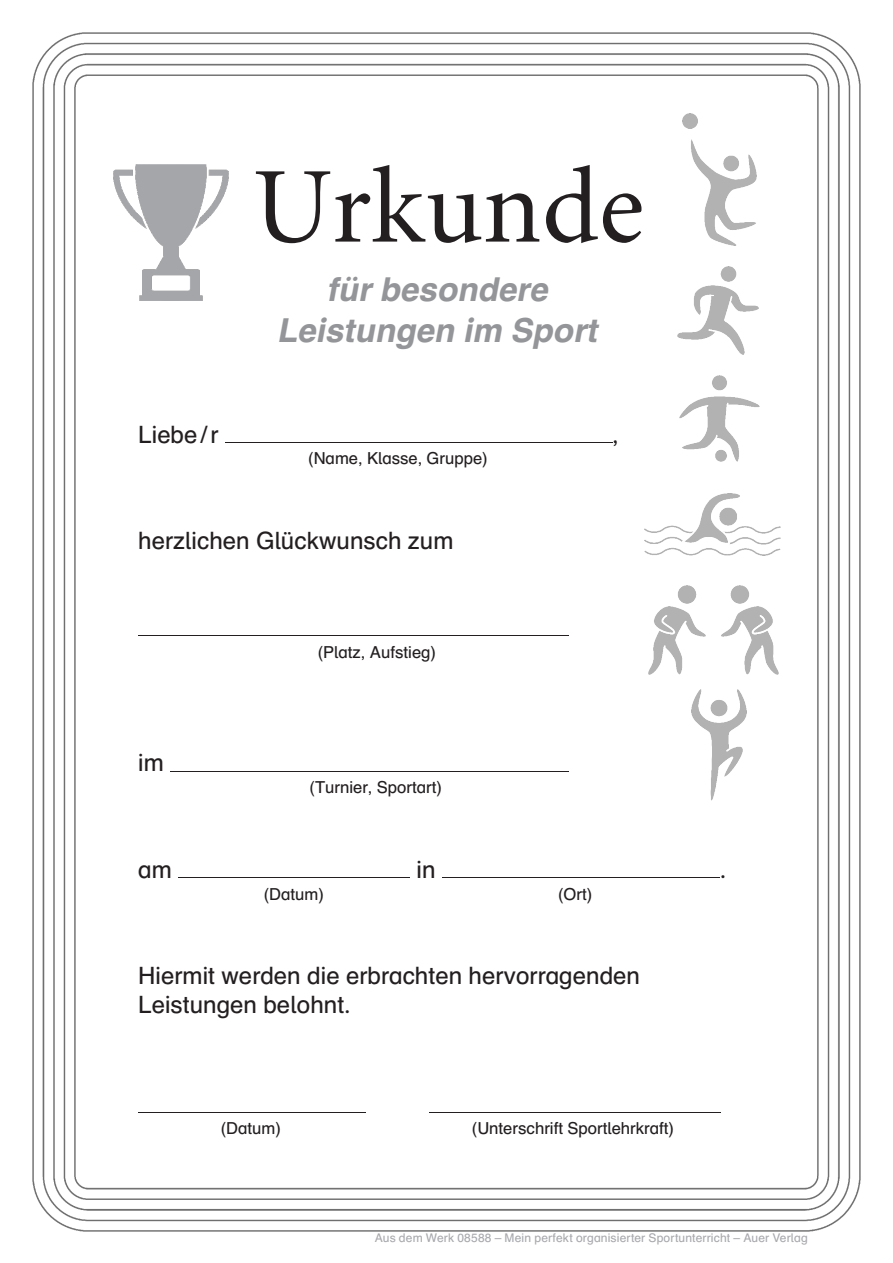
<style>
.page{position:relative;width:893px;height:1263px;background:#fff}
.page>*{position:absolute;margin:0;border:0;box-sizing:border-box;transform-origin:0 0}
.t1{font:108px "Minion";color:#231f20}
.t2{font:italic 700 33px/40.5px "Auer Schulbuch";color:#939598;text-align:center}
.t3{font:24px/29px "Auer Schulbuch";color:#231f20}
.t4{font:16.5px "Auer Schulbuch";color:#231f20}
.t5{font:12px "Auer Schulbuch";letter-spacing:.01em;color:#a8a9ad}
</style>
<div class="page">
<img style="left:33px;top:32px;width:827px;height:1199px">
<hr style="left:225px;top:443px;width:387px;height:1px;background:#231f20">
<hr style="left:138px;top:636px;width:431px;height:1px;background:#231f20">
<hr style="left:170px;top:771px;width:399px;height:1px;background:#231f20">
<hr style="left:178px;top:878px;width:232px;height:1px;background:#231f20">
<hr style="left:442px;top:878px;width:278px;height:1px;background:#231f20">
<hr style="left:138px;top:1112px;width:227px;height:1px;background:#231f20">
<hr style="left:429px;top:1112px;width:292px;height:1px;background:#231f20">
<img style="left:679px;top:376px;width:80px;height:85px">
<img style="left:677px;top:266px;width:82px;height:89px">
<img style="left:648px;top:585px;width:130px;height:89px">
<img style="left:644px;top:494px;width:137px;height:62px">
<img style="left:682px;top:113px;width:74px;height:132px">
<img style="left:692px;top:689px;width:54px;height:112px">
<img style="left:114px;top:164px;width:115px;height:136px">
<h3 class="t3" style="left:138px;top:419px;width:82px">Liebe/r</h3>
<h1 class="t1" style="left:253px;top:154px;width:392px">Urkunde</h1>
<h2 class="t2" style="left:277px;top:268px;width:322px">für besondere<br>Leistungen im Sport</h2>
<p class="t4" style="left:308px;top:448px;width:181px">(Name, Klasse, Gruppe)</p>
<h3 class="t3" style="left:612px;top:419px;width:8px">,</h3>
<h3 class="t3" style="left:138px;top:526px;width:317px">herzlichen Glückwunsch zum</h3>
<h3 class="t3" style="left:138px;top:748px;width:27px">im</h3>
<p class="t4" style="left:318px;top:641px;width:120px">(Platz, Aufstieg)</p>
<p class="t4" style="left:309px;top:777px;width:134px">(Turnier, Sportart)</p>
<h3 class="t3" style="left:138px;top:854px;width:35px">am</h3>
<h3 class="t3" style="left:417px;top:854px;width:21px">in</h3>
<p class="t4" style="left:264px;top:883px;width:62px">(Datum)</p>
<p class="t4" style="left:558px;top:883px;width:36px">(Ort)</p>
<h3 class="t3" style="left:138px;top:961px;width:503px">Hiermit werden die erbrachten hervorragenden<br>Leistungen belohnt.</h3>
<p class="t4" style="left:221px;top:1118px;width:62px">(Datum)</p>
<p class="t4" style="left:472px;top:1118px;width:204px">(Unterschrift Sportlehrkraft)</p>
<h3 class="t3" style="left:720px;top:854px;width:8px">.</h3>
<p class="t5" style="left:375px;top:1230px;width:435px">Aus dem Werk 08588 – Mein perfekt organisierter Sportunterricht – Auer Verlag</p>
</div>
